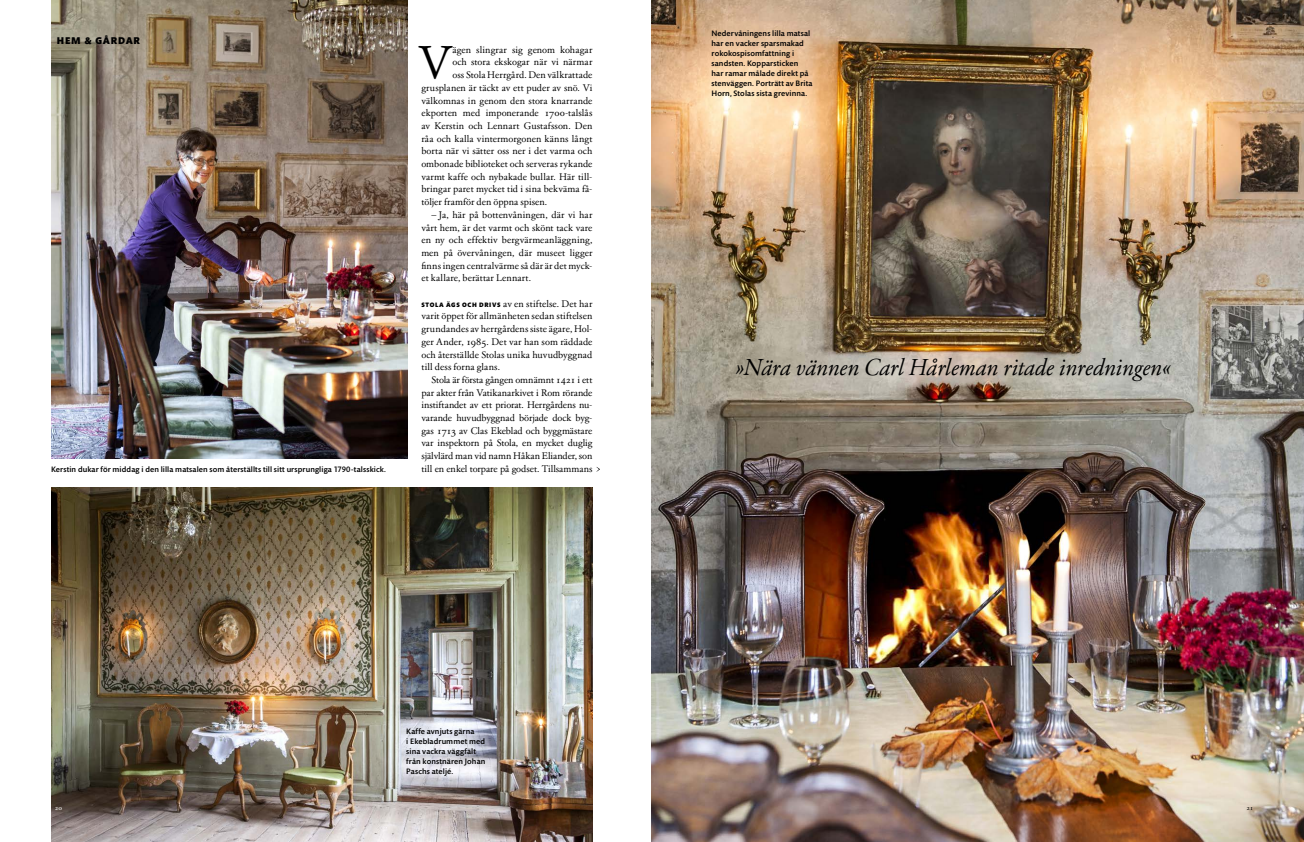
<style>
.page{position:relative;width:1304px;height:842px;background:#fff}
.page>*{position:absolute;margin:0;border:0;box-sizing:border-box;transform-origin:0 0}
.Bröd_Garamond{font:48.1px "Garamond Classico";color:#000}
.Citat_Garamond_Kursi{font:italic 24px "Garamond Classico";letter-spacing:-.005em;color:#000}
.Bröd_Garamond-2{font:10px/12.7px "Garamond Classico";letter-spacing:.005em;color:#000;text-align:justify}
.t1{font:900 10px "Mundo Sans";letter-spacing:.08em;color:#000}
.Bildtext{font:500 8px/10px "Mundo Sans";letter-spacing:.015em;color:#000}
.t2{font:7px "Garamond Classico SC";color:#fff}
.t3{font:7px "Garamond Classico SC";color:#000}
.s1{font-family:"Garamond Classico SC"}
.s2{font-family:"Mundo Sans";font-weight:900;font-size:6.5px}
</style>
<div class="page">
<img style="left:652px;top:0;width:652px;height:842px">
<img style="left:51px;top:0;width:356px;height:459px">
<img style="left:51px;top:488px;width:541px;height:354px">
<p class="t1" style="left:57px;top:35px;width:85px">HEM &amp; GÅRDAR</p>
<p class="Bröd_Garamond" style="left:418px;top:34px;width:36px">V</p>
<p class="Bröd_Garamond-2" style="left:452px;top:43px;width:142px">ägen slingrar sig genom kohagar</p>
<p class="Bröd_Garamond-2" style="left:452px;top:56px;width:142px">och stora ekskogar när vi närmar</p>
<p class="Bröd_Garamond-2" style="left:452px;top:68px;width:142px">oss Stola Herrgård. Den välkrattade</p>
<p class="Bröd_Garamond-2" style="left:421px;top:81px;width:173px">grusplanen är täckt av ett puder av snö. Vi</p>
<p class="Bröd_Garamond-2" style="left:421px;top:94px;width:173px">välkomnas in genom den stora knarrande</p>
<p class="Bröd_Garamond-2" style="left:421px;top:107px;width:173px">ekporten med imponerande <span class="s1">1700</span>-talslås</p>
<p class="Bröd_Garamond-2" style="left:421px;top:119px;width:173px">av Kerstin och Lennart Gustafsson. Den</p>
<p class="Bröd_Garamond-2" style="left:421px;top:132px;width:173px">råa och kalla vintermorgonen känns långt</p>
<p class="Bröd_Garamond-2" style="left:421px;top:145px;width:173px">borta när vi sätter oss ner i det varma och</p>
<p class="Bröd_Garamond-2" style="left:421px;top:157px;width:173px">ombonade biblioteket och serveras rykande</p>
<p class="Bröd_Garamond-2" style="left:421px;top:170px;width:173px">varmt kaffe och nybakade bullar. Här till-</p>
<p class="Bröd_Garamond-2" style="left:421px;top:183px;width:173px">bringar paret mycket tid i sina bekväma få-</p>
<p class="Bröd_Garamond-2" style="left:421px;top:195px;width:127px">töljer framför den öppna spisen.</p>
<p class="Bröd_Garamond-2" style="left:421px;top:208px;width:173px;text-indent:10px">– Ja, här på bottenvåningen, där vi har vårt hem, är det varmt och skönt tack vare en ny och effektiv bergvärmeanläggning, men på övervåningen, där museet ligger finns ingen centralvärme så där är det myck&shy;et kallare, berättar Lennart.</p>
<p class="Bröd_Garamond-2" style="left:421px;top:297px;width:173px"><span class="s2">STOLA ÄGS OCH DRIVS</span> av en stiftelse. Det har varit öppet för allmänheten sedan stiftelsen grundandes av herrgårdens siste ägare, Hol&shy;ger Ander, <span class="s1">1985</span>. Det var han som räddade och återställde Stolas unika huvudbyggnad till dess forna glans.</p>
<p class="Bröd_Garamond-2" style="left:421px;top:373px;width:173px;text-indent:10px">Stola är första gången omnämnt <span class="s1">1421</span> i ett par akter från Vatikanarkivet i Rom rörande instiftandet av ett priorat. Herrgårdens nu&shy;varande huvudbyggnad började dock byg&shy;gas <span class="s1">1713</span> av Clas Ekeblad och byggmästare var inspektorn på Stola, en mycket duglig självlärd man vid namn Håkan Eliander, son</p>
<p class="Bildtext" style="left:51px;top:464px;width:336px">Kerstin dukar för middag i den lilla matsalen som återställts till sitt ursprungliga 1790-talsskick.</p>
<p class="Bröd_Garamond-2" style="left:421px;top:462px;width:173px">till en enkel torpare på godset. Tillsammans</p>
<p class="t2" style="left:55px;top:804px;width:9px">20</p>
<p class="Bildtext" style="left:406px;top:726px;width:70px">Kaffe avnjuts gärna</p>
<p class="Bildtext" style="left:406px;top:736px;width:81px">i Ekebladrummet med sina vackra väggfält från konstnären Johan<br>Paschs ateljé.</p>
<p class="Bildtext" style="left:711px;top:29px;width:100px">Nedervåningens lilla matsal har en vacker sparsmakad rokokospisomfattning i</p>
<p class="Bildtext" style="left:711px;top:59px;width:88px">sandsten. Kopparsticken</p>
<p class="Bildtext" style="left:711px;top:69px;width:99px">har ramar målade direkt på</p>
<p class="Bildtext" style="left:711px;top:79px;width:103px">stenväggen. Porträtt av Brita</p>
<p class="Bildtext" style="left:711px;top:89px;width:97px">Horn, Stolas sista grevinna.</p>
<p class="Citat_Garamond_Kursi" style="left:735px;top:353px;width:436px">»Nära vännen Carl Hårleman ritade inredningen«</p>
<p class="t3" style="left:1247px;top:804px;width:8px">21</p>
</div>
